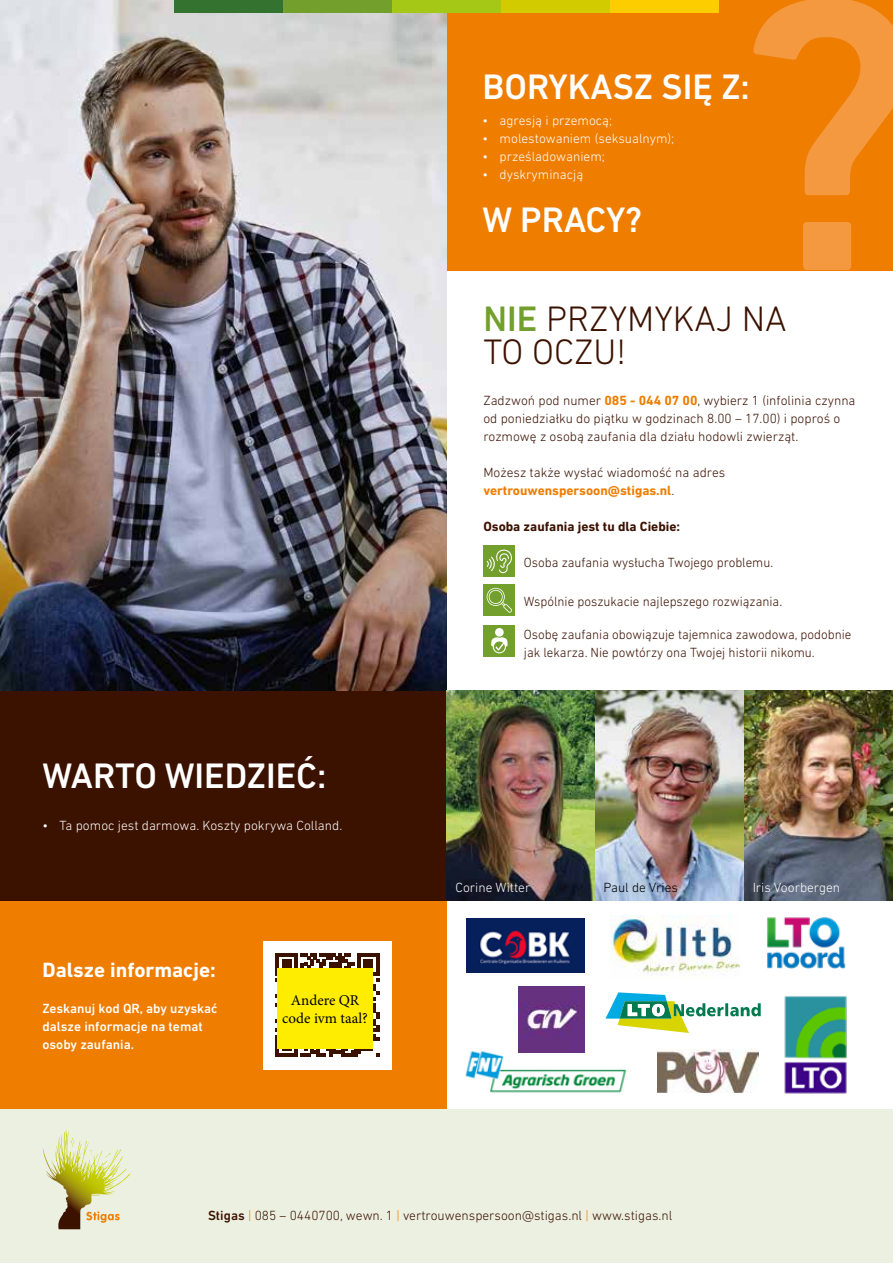
<style>
.page{position:relative;width:893px;height:1263px;background:#fff}
.page>*{position:absolute;margin:0;border:0;box-sizing:border-box;transform-origin:0 0}
.t1{font:500 36px "DIN Next LT Pro";color:#fff}
.t2{font:300 36px/33px "DIN Next LT Pro";color:#3b1100}
.t3{font:700 21px "DIN Next LT Pro";color:#fff}
.t4{font:15px/18px "Minion Pro";color:#000;text-align:center}
.t5{font:300 13.5px/18px "DIN Next LT Pro";color:#3b1100}
.t6{font:300 13.5px "DIN Next LT Pro";color:#fff}
.t7{font:500 13.5px/18px "DIN Next LT Pro";color:#fff}
.t8{font:700 13.5px "DIN Next LT Pro";color:#3b1100}
.t9{font:300 13.5px "DIN Next LT Pro";color:#000}
.s1{font-weight:500;color:#739f2d}
.s2{font-weight:700;color:#ef7d00}
.s3{font-weight:500}
.s4{color:#ef7d00}
</style>
<div class="page">
<div style="left:0;top:900px;width:446px;height:210px;background:#ef7d00"></div>
<div style="left:446px;top:0;width:447px;height:270px;background:#ef7d00"></div>
<svg style="left:753px;top:0;width:140px;height:270px"></svg>
<img style="left:0;top:0;width:446px;height:691px">
<div style="left:501px;top:0;width:109px;height:13px;background:#d1cb00"></div>
<div style="left:610px;top:0;width:109px;height:13px;background:#fecd00"></div>
<div style="left:392px;top:0;width:109px;height:13px;background:#a5c715"></div>
<div style="left:283px;top:0;width:109px;height:13px;background:#739f2d"></div>
<div style="left:174px;top:0;width:109px;height:13px;background:#34722f"></div>
<div style="left:483px;top:625px;width:32px;height:32px;background:#739f2d"></div>
<svg style="left:491px;top:628px;width:16px;height:25px"></svg>
<div style="left:483px;top:545px;width:32px;height:32px;background:#739f2d"></div>
<svg style="left:487px;top:549px;width:25px;height:24px"></svg>
<div style="left:483px;top:584px;width:32px;height:32px;background:#739f2d"></div>
<svg style="left:487px;top:588px;width:25px;height:25px"></svg>
<div style="left:0;top:1110px;width:893px;height:153px;background:#ecf0e1"></div>
<div style="left:0;top:691px;width:893px;height:209px;background:#3b1100"></div>
<img style="left:446px;top:691px;width:447px;height:209px">
<svg style="left:43px;top:1130px;width:25px;height:66px"></svg>
<svg style="left:86px;top:1211px;width:34px;height:12px"></svg>
<img style="left:465px;top:1051px;width:162px;height:42px">
<img style="left:767px;top:917px;width:79px;height:52px">
<img style="left:784px;top:996px;width:63px;height:98px">
<img style="left:518px;top:986px;width:67px;height:67px">
<img style="left:466px;top:918px;width:118px;height:54px">
<img style="left:610px;top:915px;width:130px;height:61px">
<svg style="left:605px;top:992px;width:156px;height:41px"></svg>
<img style="left:657px;top:1050px;width:102px;height:42px">
<div style="left:263px;top:941px;width:129px;height:128px;background:#fff"></div>
<svg style="left:276px;top:953px;width:103px;height:103px"></svg>
<div style="left:277px;top:968px;width:96px;height:81px;background:#ffed00"></div>
<h1 class="t1" style="left:483px;top:66px;width:269px">BORYKASZ SIĘ Z:</h1>
<p class="t6" style="left:483px;top:112px;width:131px">• agresją i przemocą;</p>
<p class="t6" style="left:483px;top:130px;width:193px">• molestowaniem (seksualnym);</p>
<p class="t6" style="left:483px;top:148px;width:124px">• prześladowaniem;</p>
<p class="t6" style="left:483px;top:166px;width:102px">• dyskryminacją</p>
<h1 class="t1" style="left:483px;top:199px;width:161px">W PRACY?</h1>
<h1 class="t1" style="left:43px;top:755px;width:285px">WARTO WIEDZIEĆ:</h1>
<p class="t6" style="left:43px;top:818px;width:301px">• Ta pomoc jest darmowa. Koszty pokrywa Colland.</p>
<h2 class="t3" style="left:43px;top:957px;width:175px">Dalsze informacje:</h2>
<p class="t7" style="left:43px;top:999px;width:177px">Zeskanuj kod QR, aby uzyskać dalsze informacje na temat osoby zaufania.</p>
<p class="t4" style="left:282px;top:991px;width:87px">Andere QR code ivm taal?</p>
<h1 class="t2" style="left:483px;top:302px;width:305px"><span class="s1">NIE</span> PRZYMYKAJ NA<br>TO OCZU!</h1>
<p class="t5" style="left:483px;top:391px;width:374px">Zadzwoń pod numer <span class="s2">085 - 044 07 00</span>, wybierz 1 (infolinia czynna od poniedziałku do piątku w godzinach 8.00 – 17.00) i poproś o rozmowę z osobą zaufania dla działu hodowli zwierząt.</p>
<p class="t5" style="left:483px;top:463px;width:243px">Możesz także wysłać wiadomość na adres <span class="s2">vertrouwenspersoon@stigas.nl</span>.</p>
<p class="t8" style="left:483px;top:518px;width:198px">Osoba zaufania jest tu dla Ciebie:</p>
<p class="t5" style="left:524px;top:553px;width:251px">Osoba zaufania wysłucha Twojego problemu.</p>
<p class="t5" style="left:524px;top:592px;width:260px">Wspólnie poszukacie najlepszego rozwiązania.</p>
<p class="t5" style="left:524px;top:625px;width:329px">Osobę zaufania obowiązuje tajemnica zawodowa, podobnie jak lekarza. Nie powtórzy ona Twojej historii nikomu.</p>
<p class="t6" style="left:455px;top:879px;width:76px">Corine Witter</p>
<p class="t9" style="left:603px;top:879px;width:76px">Paul de Vries</p>
<p class="t6" style="left:753px;top:879px;width:89px">Iris Voorbergen</p>
<p class="t5" style="left:208px;top:1207px;width:466px"><span class="s3">Stigas</span> <span class="s4">|</span> 085 – 0440700, wewn. 1 <span class="s4">|</span> vertrouwenspersoon@stigas.nl <span class="s4">|</span> www.stigas.nl</p>
</div>
